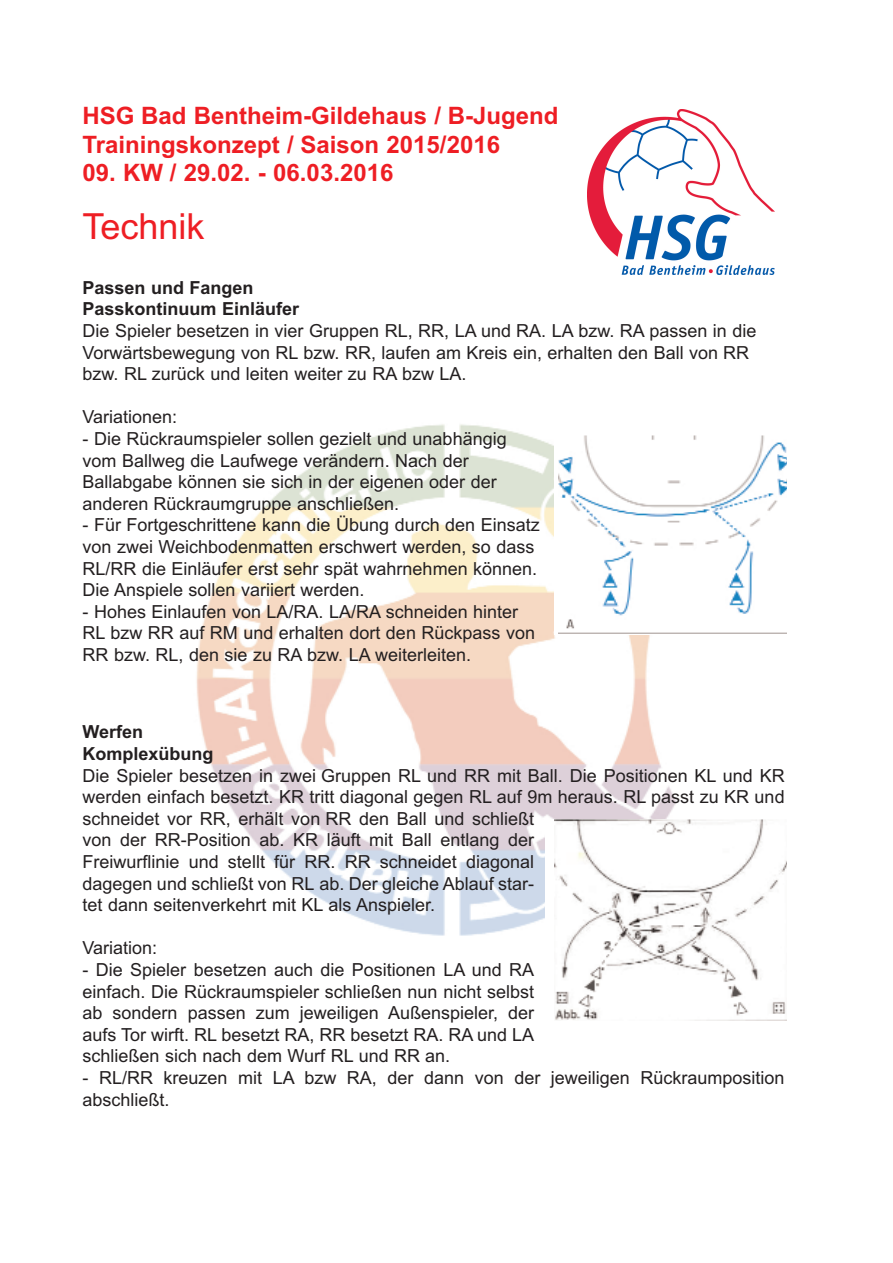
<style>
.page{position:relative;width:893px;height:1263px;background:#fff}
.page>*{position:absolute;margin:0;border:0;box-sizing:border-box;transform-origin:0 0}
.t1{font:36px "Arial";color:#ee1e24}
.t2{font:700 24px/28.8px "Arial";color:#ee1e24}
.t3{font:18px/21.6px "Arial";color:#231f20}
.t4{font:700 18px/21.6px "Arial";color:#231f20}
</style>
<div class="page">
<img style="left:196px;top:424px;width:567px;height:512px">
<img style="left:588px;top:110px;width:187px;height:165px">
<div style="left:554px;top:434px;width:233px;height:200px;background:#fff"></div>
<img style="left:558px;top:435px;width:229px;height:198px">
<div style="left:545px;top:820px;width:242px;height:209px;background:#fff"></div>
<img style="left:555px;top:820px;width:232px;height:200px">
<h2 class="t2" style="left:82px;top:102px;width:478px">HSG Bad Bentheim-Gildehaus / B-Jugend<br>Trainingskonzept / Saison 2015/2016</h2>
<h2 class="t2" style="left:82px;top:159px;width:312px">09. KW / 29.02. - 06.03.2016</h2>
<h1 class="t1" style="left:82px;top:203px;width:124px">Technik</h1>
<p class="t4" style="left:82px;top:277px;width:218px">Passen und Fangen<br>Passkontinuum Einläufer</p>
<p class="t3" style="left:82px;top:320px;width:675px">Die Spieler besetzen in vier Gruppen RL, RR, LA und RA. LA bzw. RA passen in die<br>Vorwärtsbewegung von RL bzw. RR, laufen am Kreis ein, erhalten den Ball von RR bzw. RL zurück und leiten weiter zu RA bzw LA.</p>
<p class="t3" style="left:82px;top:406px;width:96px">Variationen:</p>
<p class="t3" style="left:82px;top:428px;width:426px">- Die Rückraumspieler sollen gezielt und unabhängig vom Ballweg die Laufwege verändern. Nach der Ballabgabe können sie sich in der eigenen oder der anderen Rückraumgruppe anschließen.</p>
<p class="t3" style="left:82px;top:514px;width:459px">- Für Fortgeschrittene kann die Übung durch den Einsatz von zwei Weichbodenmatten erschwert werden, so dass RL/RR die Einläufer erst sehr spät wahrnehmen können.<br>Die Anspiele sollen variiert werden.</p>
<p class="t3" style="left:82px;top:601px;width:454px">- Hohes Einlaufen von LA/RA. LA/RA schneiden hinter<br>RL bzw RR auf RM und erhalten dort den Rückpass von<br>RR bzw. RL, den sie zu RA bzw. LA weiterleiten.</p>
<p class="t4" style="left:82px;top:722px;width:132px">Werfen<br>Komplexübung</p>
<p class="t3" style="left:82px;top:765px;width:704px">Die Spieler besetzen in zwei Gruppen RL und RR mit Ball. Die Positionen KL und KR werden einfach besetzt. KR tritt diagonal gegen RL auf 9m heraus. RL passt zu KR und schneidet vor RR, erhält von RR den Ball und schließt<br>von der RR-Position ab. KR läuft mit Ball entlang der<br>Freiwurflinie und stellt für RR. RR schneidet diagonal<br>dagegen und schließt von RL ab. Der gleiche Ablauf star-<br>tet dann seitenverkehrt mit KL als Anspieler.</p>
<p class="t3" style="left:83px;top:937px;width:76px">Variation:</p>
<p class="t3" style="left:83px;top:959px;width:453px;text-align:justify">- Die Spieler besetzen auch die Positionen LA und RA einfach. Die Rückraumspieler schließen nun nicht selbst ab sondern passen zum jeweiligen Außenspieler, der aufs Tor wirft. RL besetzt RA, RR besetzt RA. RA und LA schließen sich nach dem Wurf RL und RR an.</p>
<p class="t3" style="left:83px;top:1067px;width:703px">- RL/RR kreuzen mit LA bzw RA, der dann von der jeweiligen Rückraumposition abschließt.</p>
</div>
